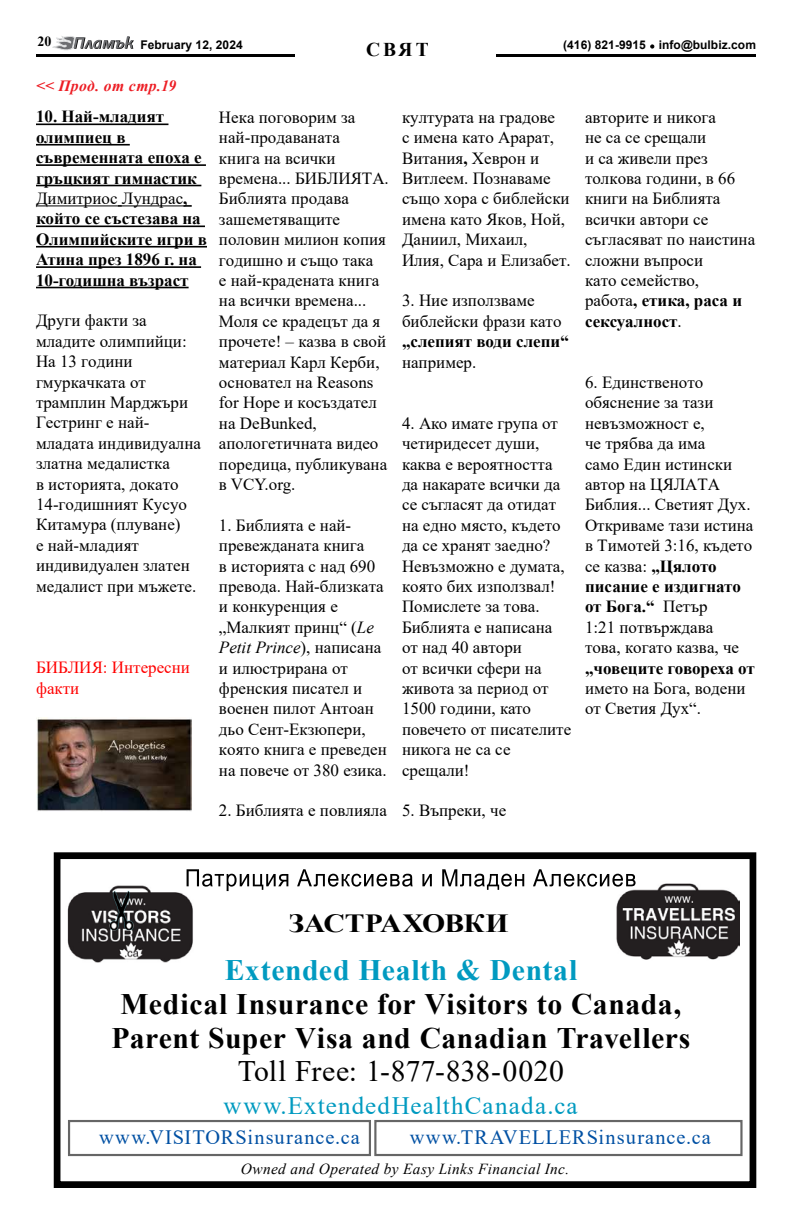
<style>
.page{position:relative;width:792px;height:1224px;background:#fff}
.page>*{position:absolute;margin:0;border:0;box-sizing:border-box;transform-origin:0 0}
.t1{font:700 29.7px/33.7px "Times New Roman";letter-spacing:.02em;color:#000;text-align:center}
.t2{font:29.7px "Times New Roman";letter-spacing:.005em;color:#000}
.t3{font:700 29.7px "Times New Roman";letter-spacing:.02em;color:#009ac0}
.t4{font:700 26.1px "Times New Roman";letter-spacing:-.025em;color:#000;scale:1.14 1}
.t5{font:25px "Times New Roman";letter-spacing:.05em;color:#009ac0}
.t6{font:20.4px "Times New Roman";letter-spacing:.055em;color:#0050a3}
.t7{font:700 19.5px "Times New Roman";color:#000}
.t8{font:17px/20.4px "Times New Roman";color:#000}
.t9{font:700 17px/20.4px "Times New Roman";color:#000}
.t10{font:17px/20.4px "Times New Roman";color:#f00}
.t11{font:italic 700 15.6px "Times New Roman";letter-spacing:.025em;color:#ed1d24}
.t12{font:italic 15.3px "Times New Roman";letter-spacing:.025em;color:#000}
.t13{font:700 14px "Times New Roman";color:#000}
.t14{font:700 12px "Arial";letter-spacing:.005em;color:#000}
.s1{font-weight:400}
.s2{font-style:italic}
.s3{font-weight:700}
</style>
<div class="page">
<svg style="left:52px;top:36px;width:82px;height:15px"></svg>
<svg style="left:650px;top:44px;width:4px;height:5px"></svg>
<hr style="left:36px;top:54px;width:720px;height:3px;background:#000">
<div style="left:296px;top:43px;width:200px;height:24px;background:#fff"></div>
<hr style="left:36px;top:124px;width:132px;height:1px;background:#000">
<hr style="left:36px;top:144px;width:94px;height:2px;background:#000">
<hr style="left:36px;top:164px;width:170px;height:2px;background:#000">
<hr style="left:36px;top:185px;width:165px;height:1px;background:#000">
<hr style="left:36px;top:206px;width:82px;height:1px;background:#000">
<hr style="left:122px;top:206px;width:61px;height:1px;background:#000">
<svg style="left:183px;top:205px;width:9px;height:2px"></svg>
<hr style="left:36px;top:226px;width:169px;height:1px;background:#000">
<hr style="left:36px;top:246px;width:171px;height:2px;background:#000">
<hr style="left:36px;top:266px;width:165px;height:2px;background:#000">
<hr style="left:36px;top:287px;width:153px;height:1px;background:#000">
<img style="left:36px;top:717px;width:155px;height:94px">
<img style="left:67px;top:877px;width:126px;height:86px">
<img style="left:616px;top:883px;width:123px;height:77px">
<svg style="left:187px;top:869px;width:449px;height:22px"></svg>
<div style="left:54px;top:852px;width:702px;height:336px;border:7px solid #000"></div>
<img style="left:106px;top:890px;width:35px;height:43px">
<p class="t13" style="left:38px;top:32px;width:15px">20</p>
<p class="t14" style="left:140px;top:37px;width:104px">February 12, 2024</p>
<p class="t14" style="left:563px;top:37px;width:194px">(416) 821-9915 info@bulbiz.com</p>
<p class="t7" style="left:366px;top:36px;width:64px">СВЯТ</p>
<p class="t11" style="left:36px;top:75px;width:142px">&lt;&lt; Прод. от стр.19</p>
<p class="t9" style="left:36px;top:106px;width:172px">10. Най-младият олимпиец в съвременната епоха е гръцкият гимнастик<br><span class="s1">Димитриос Лундрас</span>, който се състезава на<br>Олимпийските игри в<br>Атина през 1896 г. на<br>10-годишна възраст</p>
<p class="t8" style="left:36px;top:310px;width:167px">Други факти за младите олимпийци:<br>На 13 години гмуркачката от трамплин Марджъри<br>Гестринг е най&shy;младата индивидуална златна медалистка<br>в историята, докато<br>14-годишният Кусуо<br>Китамура (плуване)<br>е най-младият индивидуален златен медалист при мъжете.</p>
<p class="t10" style="left:36px;top:657px;width:156px">БИБЛИЯ: Интересни факти</p>
<p class="t8" style="left:219px;top:106px;width:171px">Нека поговорим за най-продаваната<br>книга на всички времена... БИБЛИЯТА.<br>Библията продава зашеметяващите половин милион копия годишно и също така<br>е най-крадената книга на всички времена...<br>Моля се крадецът да я прочете! – казва в свой материал Карл Керби, основател на Reasons for Hope и косъздател на DeBunked, апологетичната видео поредица, публикувана в VCY.org.</p>
<p class="t8" style="left:219px;top:514px;width:169px">1. Библията е най&shy;превежданата книга<br>в историята с над 690 превода. Най-близката и конкуренция е „Малкият принц“ (<span class="s2">Le<br>Petit Prince</span>), написана и илюстрирана от френския писател и военен пилот Антоан дьо Сент-Екзюпери, която книга е преведен на повече от 380 езика.</p>
<p class="t8" style="left:219px;top:800px;width:169px">2. Библията е повлияла</p>
<p class="t8" style="left:402px;top:106px;width:170px">културата на градове<br>с имена като Арарат,<br>Витания<span class="s3">,</span> Хеврон и<br>Витлеем. Познаваме също хора с библейски имена като Яков, Ной,<br>Даниил, Михаил,<br>Илия, Сара и Елизабет.</p>
<p class="t8" style="left:402px;top:290px;width:161px">3. Ние използваме библейски фрази като</p>
<p class="t9" style="left:402px;top:331px;width:168px">„слепият води слепи“</p>
<p class="t8" style="left:402px;top:351px;width:76px">например.</p>
<p class="t8" style="left:402px;top:412px;width:171px">4. Ако имате група от четиридесет души, каква е вероятността да накарате всички да се съгласят да отидат на едно място, където да се хранят заедно?<br>Невъзможно е думата, която бих използвал!<br>Помислете за това.<br>Библията е написана от над 40 автори<br>от всички сфери на живота за период от<br>1500 години, като повечето от писателите никога не са се срещали!</p>
<p class="t8" style="left:402px;top:800px;width:106px">5. Въпреки, че</p>
<p class="t8" style="left:585px;top:106px;width:172px">авторите и никога<br>не са се срещали<br>и са живели през толкова години, в 66 книги на Библията всички автори се съгласяват по наистина сложни въпроси<br>като семейство, работа<span class="s3">, етика, раса и сексуалност</span>.</p>
<p class="t8" style="left:585px;top:372px;width:170px">6. Единственото обяснение за тази невъзможност е,<br>че трябва да има<br>само Един истински автор на ЦЯЛАТА<br>Библия... Светият Дух.<br>Откриваме тази истина в Тимотей 3:16, където се казва: <span class="s3">„Цялото писание е издигнато от Бога.“</span> Петър<br>1:21 потвърждава<br>това, когато казва, че</p>
<p class="t9" style="left:585px;top:657px;width:171px">„човеците говореха от</p>
<p class="t8" style="left:585px;top:678px;width:162px">името на Бога, водени от Светия Дух“.</p>
<h2 class="t4" style="left:289px;top:905px;width:194px">ЗАСТРАХОВКИ</h2>
<h1 class="t3" style="left:225px;top:949px;width:354px">Extended Health &amp; Dental</h1>
<h1 class="t1" style="left:112px;top:986px;width:580px">Medical Insurance for Visitors to Canada,<br>Parent Super Visa and Canadian Travellers</h1>
<h1 class="t2" style="left:238px;top:1050px;width:327px">Toll Free: 1-877-838-0020</h1>
<h3 class="t5" style="left:224px;top:1088px;width:356px">www.ExtendedHealthCanada.ca</h3>
<p class="t6" style="left:99px;top:1123px;width:262px">www.VISITORSinsurance.ca</p>
<p class="t6" style="left:410px;top:1123px;width:303px">www.TRAVELLERSinsurance.ca</p>
<p class="t12" style="left:241px;top:1158px;width:330px">Owned and Operated by Easy Links Financial Inc.</p>
</div>
